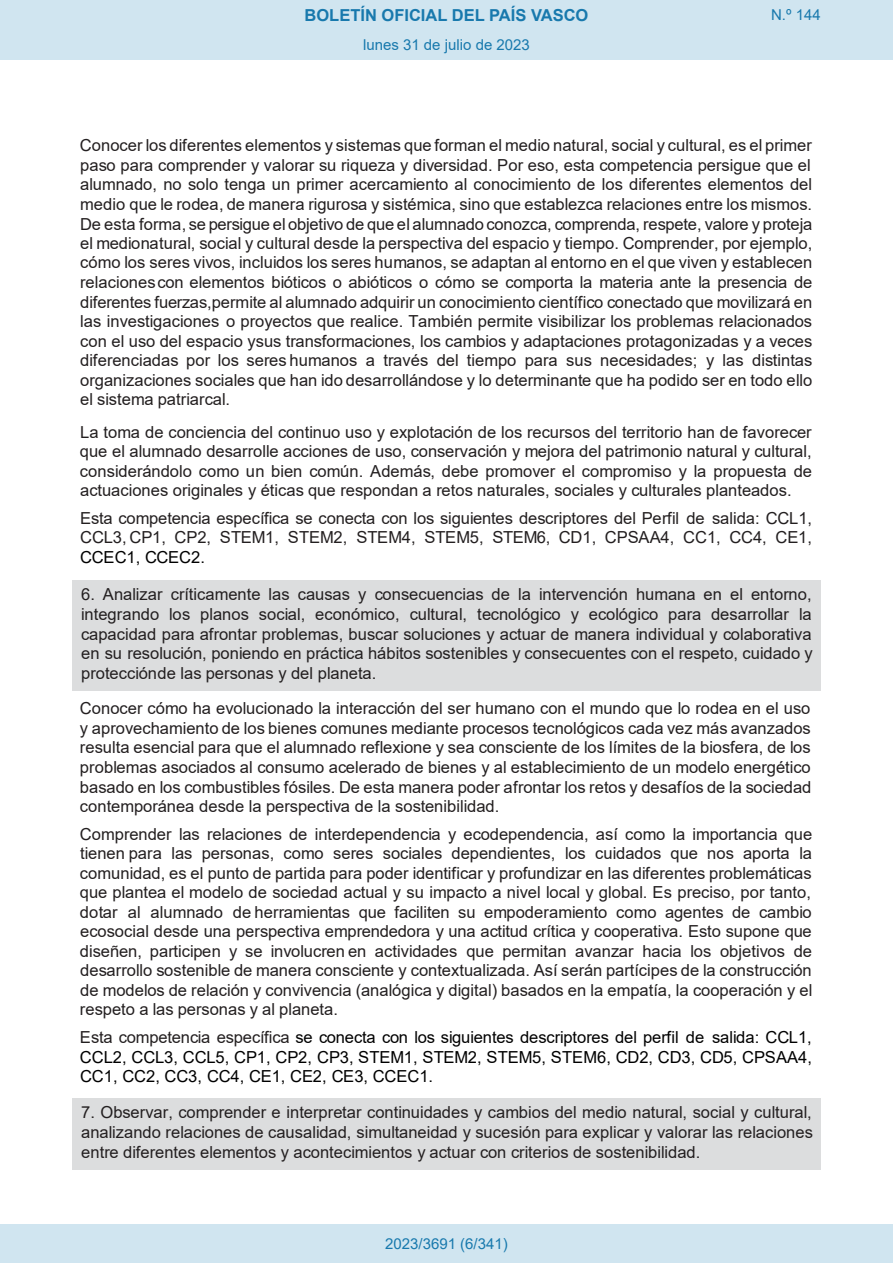
<style>
.page{position:relative;width:893px;height:1263px;background:#fff}
.page>*{position:absolute;margin:0;border:0;box-sizing:border-box;transform-origin:0 0}
.t1{font:16.5px/19.5px "Arial";color:#231f20;text-align:justify}
.t2{font:16.5px/19.5px "Arial";letter-spacing:-.005em;color:#000;text-align:justify}
.t3{font:700 16.5px "Arial";color:#1879ad}
.Paginacion_Centro{font:15px "Arial";color:#1879ad}
.s1{color:#000}
.s2{color:#231f20}
</style>
<div class="page">
<div style="left:72px;top:580px;width:748px;height:111px;background:#dcddde"></div>
<div style="left:72px;top:1098px;width:748px;height:71px;background:#dcddde"></div>
<div style="left:0;top:0;width:893px;height:60px;background:#d0e5f0"></div>
<div style="left:0;top:1225px;width:893px;height:38px;background:#d0e5f0"></div>
<p class="t3" style="left:305px;top:3px;width:285px">BOLETÍN OFICIAL DEL PAÍS VASCO</p>
<p class="Paginacion_Centro" style="left:771px;top:5px;width:51px">N.º 144</p>
<p class="Paginacion_Centro" style="left:363px;top:35px;width:168px">lunes 31 de julio de 2023</p>
<p class="t1" style="left:80px;top:136px;width:734px">Conocer los diferentes elementos y sistemas que forman el medio natural, social y cultural, es el primer paso para comprender y valorar su riqueza y diversidad. Por eso, esta competencia persigue que el alumnado, no solo tenga un primer acercamiento al conocimiento de los diferentes elementos del medio que le rodea, de manera rigurosa y sistémica, sino que establezca relaciones entre los mismos.<br>De esta forma, se persigue el objetivo de que el alumnado conozca, comprenda, respete, valore y proteja el medionatural, social y cultural desde la perspectiva del espacio y tiempo. Comprender, por ejemplo, cómo los seres vivos, incluidos los seres humanos, se adaptan al entorno en el que viven y establecen relacionescon elementos bióticos o abióticos o cómo se comporta la materia ante la presencia de diferentes fuerzas,permite al alumnado adquirir un conocimiento científico conectado que movilizará en las investigaciones o proyectos que realice. También permite visibilizar los problemas relacionados con el uso del espacio ysus transformaciones, los cambios y adaptaciones protagonizadas y a veces diferenciadas por los seres humanos a través del tiempo para sus necesidades; y las distintas organizaciones sociales que han ido desarrollándose y lo determinante que ha podido ser en todo ello el sistema patriarcal.</p>
<p class="t1" style="left:80px;top:422px;width:733px">La toma de conciencia del continuo uso y explotación de los recursos del territorio han de favorecer que el alumnado desarrolle acciones de uso, conservación y mejora del patrimonio natural y cultural, considerándolo como un bien común. Además, debe promover el compromiso y la propuesta de actuaciones originales y éticas que respondan a retos naturales, sociales y culturales planteados.</p>
<p class="t1" style="left:80px;top:508px;width:733px">Esta competencia específica se conecta con los siguientes descriptores del Perfil de salida: CCL1, CCL3, CP1, CP2, STEM1, STEM2, STEM4, STEM5, STEM6, CD1, CPSAA4, CC1, CC4, CE1, <span class="s1">CCEC1, CCEC2.</span></p>
<p class="t1" style="left:81px;top:585px;width:733px">6. Analizar críticamente las causas y consecuencias de la intervención humana en el entorno, integrando los planos social, económico, cultural, tecnológico y ecológico para desarrollar la capacidad para afrontar problemas, buscar soluciones y actuar de manera individual y colaborativa en su resolución, poniendo en práctica hábitos sostenibles y consecuentes con el respeto, cuidado y protecciónde las personas y del planeta.</p>
<p class="t1" style="left:80px;top:699px;width:733px">Conocer cómo ha evolucionado la interacción del ser humano con el mundo que lo rodea en el uso y aprovechamiento de los bienes comunes mediante procesos tecnológicos cada vez más avanzados resulta esencial para que el alumnado reflexione y sea consciente de los límites de la biosfera, de los problemas asociados al consumo acelerado de bienes y al establecimiento de un modelo energético basado en los combustibles fósiles. De esta manera poder afrontar los retos y desafíos de la sociedad contemporánea desde la perspectiva de la sostenibilidad.</p>
<p class="t1" style="left:80px;top:824px;width:734px">Comprender las relaciones de interdependencia y ecodependencia, así como la importancia que tienen para las personas, como seres sociales dependientes, los cuidados que nos aporta la comunidad, es el punto de partida para poder identificar y profundizar en las diferentes problemáticas que plantea el modelo de sociedad actual y su impacto a nivel local y global. Es preciso, por tanto, dotar al alumnado de herramientas que faciliten su empoderamiento como agentes de cambio ecosocial desde una perspectiva emprendedora y una actitud crítica y cooperativa. Esto supone que diseñen, participen y se involucren en actividades que permitan avanzar hacia los objetivos de desarrollo sostenible de manera consciente y contextualizada. Así serán partícipes de la construcción de modelos de relación y convivencia (analógica y digital) basados en la empatía, la cooperación y el respeto a las personas y al planeta.</p>
<p class="t2" style="left:80px;top:1027px;width:733px"><span class="s2">Esta competencia específica</span> se conecta con los siguientes descriptores del perfil de salida: CCL1, CCL2, CCL3, CCL5, CP1, CP2, CP3, STEM1, STEM2, STEM5, STEM6, CD2, CD3, CD5, CPSAA4, CC1, CC2, CC3, CC4, CE1, CE2, CE3, CCEC1.</p>
<p class="t1" style="left:81px;top:1103px;width:733px">7. Observar, comprender e interpretar continuidades y cambios del medio natural, social y cultural, analizando relaciones de causalidad, simultaneidad y sucesión para explicar y valorar las relaciones entre diferentes elementos y acontecimientos y actuar con criterios de sostenibilidad.</p>
<p class="Paginacion_Centro" style="left:385px;top:1234px;width:124px">2023/3691 (6/341)</p>
</div>
